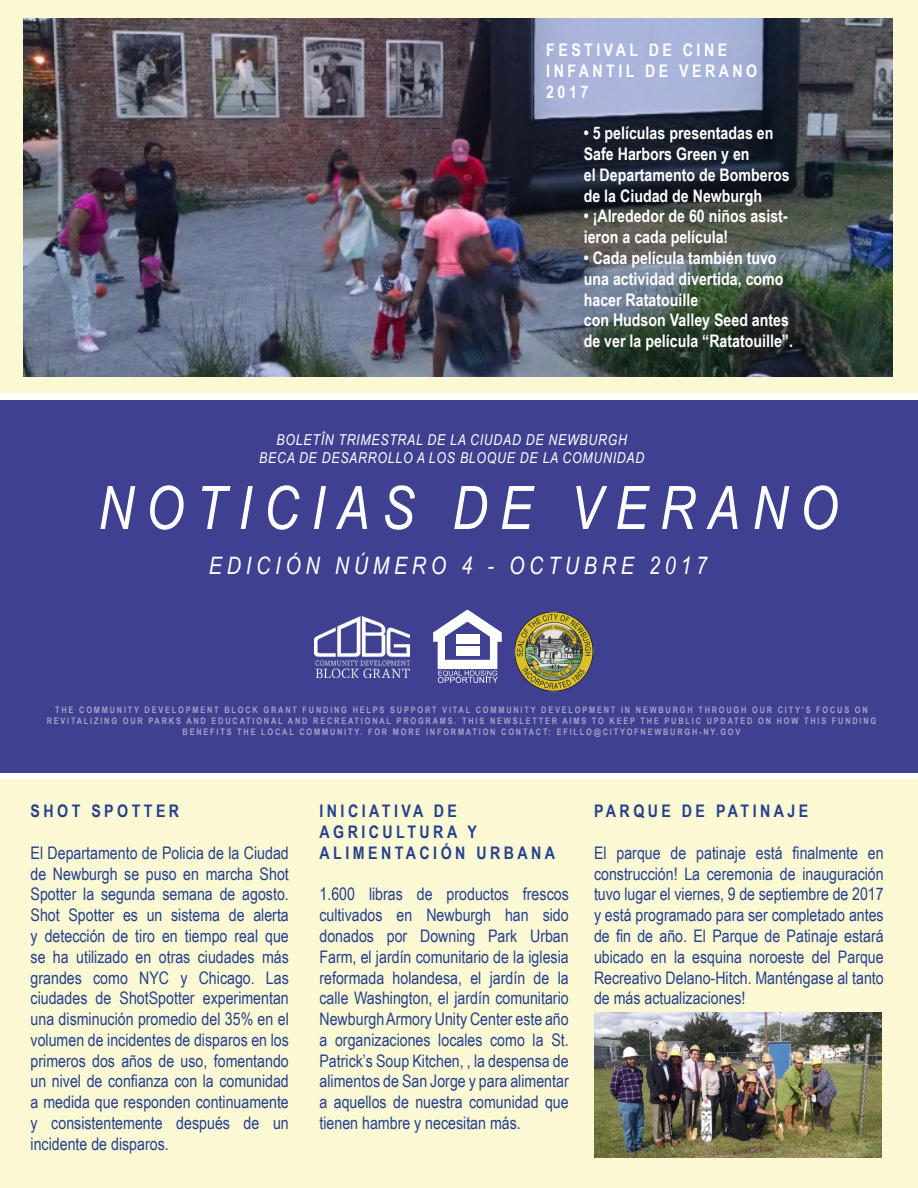
<style>
.page{position:relative;width:918px;height:1188px;background:#fff}
.page>*{position:absolute;margin:0;border:0;box-sizing:border-box;transform-origin:0 0}
.t1{font:italic 60px "Arial Narrow";letter-spacing:.2em;color:#fff}
.t2{font:italic 24px "Arial Narrow";letter-spacing:.2em;color:#fff}
.t3{font:17.4px/20.9px "Arial Narrow";color:#253f8e;text-align:justify}
.t4{font:700 17.4px/20.9px "Arial Narrow";color:#fff}
.t5{font:700 17.4px/20.9px "Arial Narrow";letter-spacing:.2em;color:#253f8e}
.t6{font:700 17.4px "Arial Narrow";letter-spacing:.2em;color:#fff}
.t7{font:italic 15px "Arial Narrow";letter-spacing:.05em;color:#fff}
.t8{font:700 9px/10.8px "Arial Narrow";letter-spacing:.2em;color:#f9eaf2;text-align:center}
</style>
<div class="page">
<div style="left:0;top:400px;width:918px;height:372px;background:#3f4090"></div>
<svg style="left:433px;top:610px;width:69px;height:73px"></svg>
<div style="left:456px;top:646px;width:23px;height:9px;background:#fff"></div>
<div style="left:456px;top:634px;width:23px;height:10px;background:#fff"></div>
<div style="left:0;top:0;width:918px;height:393px;background:#faf9d3"></div>
<div style="left:0;top:780px;width:918px;height:408px;background:#faf9d3"></div>
<img style="left:594px;top:1012px;width:288px;height:145px">
<img style="left:24px;top:18px;width:868px;height:358px">
<img style="left:315px;top:616px;width:95px;height:61px">
<img style="left:515px;top:612px;width:79px;height:79px">
<p class="t6" style="left:546px;top:37px;width:182px">FESTIVAL DE CINE</p>
<p class="t6" style="left:546px;top:58px;width:212px">INFANTIL DE VERANO</p>
<p class="t4" style="left:546px;top:80px;width:43px">2017</p>
<p class="t4" style="left:584px;top:122px;width:191px">• 5 películas presentadas en<br>Safe Harbors Green y en</p>
<p class="t4" style="left:584px;top:163px;width:208px">el Departamento de Bomberos de la Ciudad de Newburgh</p>
<p class="t4" style="left:584px;top:205px;width:205px">• ¡Alrededor de 60 niños asist&shy;ieron a cada película!</p>
<p class="t4" style="left:584px;top:247px;width:201px">• Cada película también tuvo una actividad divertida, como hacer Ratatouille</p>
<p class="t4" style="left:584px;top:309px;width:211px">con Hudson Valley Seed antes de ver la película “Ratatouille”.</p>
<p class="t7" style="left:277px;top:430px;width:352px">BOLETÎN TRIMESTRAL DE LA CIUDAD DE NEWBURGH</p>
<p class="t7" style="left:259px;top:448px;width:387px">BECA DE DESARROLLO A LOS BLOQUE DE LA COMUNIDAD</p>
<p class="t1" style="left:98px;top:466px;width:741px">NOTICIAS DE VERANO</p>
<p class="t2" style="left:209px;top:549px;width:500px">EDICIÓN NÚMERO 4 - OCTUBRE 2017</p>
<p class="t8" style="left:47px;top:704px;width:831px">THE COMMUNITY DEVELOPMENT BLOCK GRANT FUNDING HELPS SUPPORT VITAL COMMUNITY DEVELOPMENT IN NEWBURGH THROUGH OUR CITY’S FOCUS ON<br>REVITALIZING OUR PARKS AND EDUCATIONAL AND RECREATIONAL PROGRAMS. THIS NEWSLETTER AIMS TO KEEP THE PUBLIC UPDATED ON HOW THIS FUNDING<br>BENEFITS THE LOCAL COMMUNITY. FOR MORE INFORMATION CONTACT: EFILLO@CITYOFNEWBURGH-NY.GOV</p>
<p class="t5" style="left:31px;top:800px;width:150px">SHOT SPOTTER</p>
<p class="t3" style="left:31px;top:842px;width:260px">El Departamento de Policia de la Ciudad de Newburgh se puso en marcha Shot Spotter la segunda semana de agosto.<br>Shot Spotter es un sistema de alerta y detección de tiro en tiempo real que se ha utilizado en otras ciudades más grandes como NYC y Chicago. Las ciudades de ShotSpotter experimentan una disminución promedio del 35% en el volumen de incidentes de disparos en los primeros dos años de uso, fomentando un nivel de confianza con la comunidad a medida que responden continuamente y consistentemente después de un incidente de disparos.</p>
<p class="t5" style="left:320px;top:800px;width:237px">INICIATIVA DE<br>AGRICULTURA Y<br>ALIMENTACIÓN URBANA</p>
<p class="t3" style="left:320px;top:883px;width:251px">1.600 libras de productos frescos cultivados en Newburgh han sido donados por Downing Park Urban Farm, el jardín comunitario de la iglesia reformada holandesa, el jardín de la calle Washington, el jardín comunitario Newburgh Armory Unity Center este año a organizaciones locales como la St.<br>Patrick’s Soup Kitchen, , la despensa de alimentos de San Jorge y para alimentar a aquellos de nuestra comunidad que tienen hambre y necesitan más.</p>
<p class="t5" style="left:594px;top:800px;width:216px">PARQUE DE PATINAJE</p>
<p class="t3" style="left:594px;top:842px;width:291px">El parque de patinaje está finalmente en construcción! La ceremonia de inauguración tuvo lugar el viernes, 9 de septiembre de 2017 y está programado para ser completado antes de fin de año. El Parque de Patinaje estará ubicado en la esquina noroeste del Parque Recreativo Delano-Hitch. Manténgase al tanto de más actualizaciones!</p>
</div>
